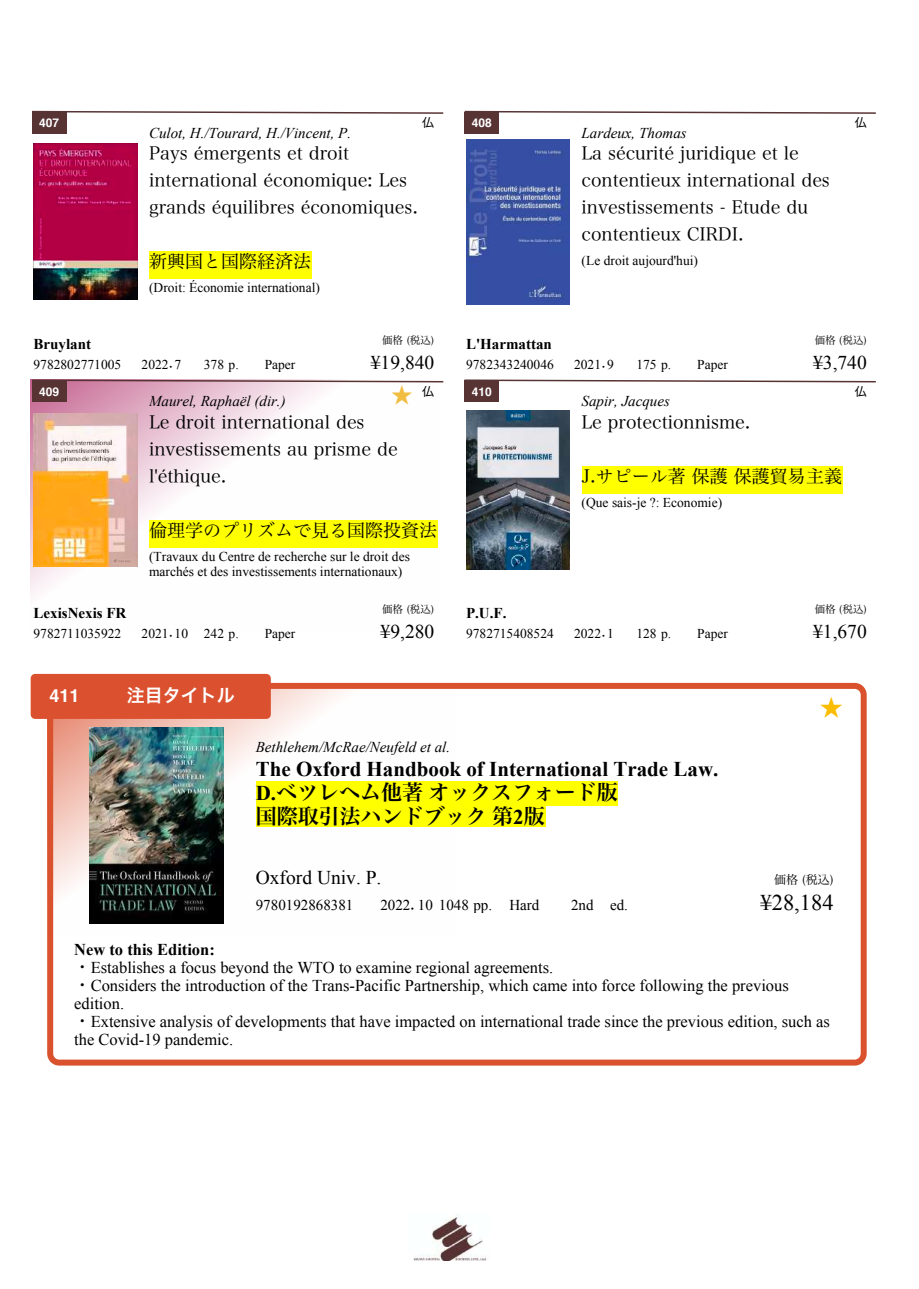
<style>
.page{position:relative;width:919px;height:1289px;background:#fff}
.page>*{position:absolute;margin:0;border:0;box-sizing:border-box;transform-origin:0 0}
.t1{font:22.5px "Times New Roman";color:#000}
.t2{font:22.5px "Hira Min Pro N W3";color:#fcbd00}
.t3{font:700 21px "Times New Roman";color:#000}
.t4{font:21px/24px "Hira Min Pro N W6";color:#000}
.t5{font:21px "Hira Min Pro N W3";color:#f1be41}
.t6{font:19.5px "Times New Roman";color:#000}
.t7{font:18px/27px "Hira Min Pro N W3";color:#000}
.t8{font:18px "Hira Kaku Pro N W6";color:#fff}
.t9{font:700 18px "Helvetica";color:#fff}
.t10{font:16.5px/18px "Times New Roman";color:#000}
.t11{font:italic 15px "Times New Roman";color:#000}
.t12{font:700 15px "Times New Roman";color:#000}
.t13{font:15px "Times New Roman";color:#000}
.t14{font:13.5px/15px "Times New Roman";color:#000}
.t15{font:700 12px "Helvetica";color:#fff}
.t16{font:12px "Hira Min Pro N W3";color:#000}
.t17{font:12px "Hira Maru Pro N W4";color:#000}
.t18{font:10.5px "Hira Min Pro N W3";color:#000}
.s1{font-family:"Hira Min Pro N W3"}
.s2{font-family:"Times New Roman";font-weight:700}
.s3{font-weight:700}
</style>
<div class="page">
<div style="left:32px;top:112px;width:35px;height:21px;background:#583334"></div>
<div style="left:149px;top:252px;width:162px;height:27px;background:#ff0"></div>
<img style="left:34px;top:144px;width:103px;height:155px">
<svg style="left:32px;top:110px;width:412px;height:4px"></svg>
<div style="left:464px;top:112px;width:35px;height:21px;background:#583334"></div>
<img style="left:466px;top:139px;width:103px;height:165px">
<svg style="left:464px;top:110px;width:412px;height:4px"></svg>
<svg style="left:31px;top:383px;width:407px;height:212px"></svg>
<div style="left:32px;top:381px;width:35px;height:21px;background:#583334"></div>
<div style="left:149px;top:520px;width:288px;height:27px;background:#ff0"></div>
<img style="left:34px;top:414px;width:103px;height:152px">
<svg style="left:31px;top:379px;width:413px;height:4px;background:#ad8992"></svg>
<div style="left:464px;top:381px;width:35px;height:21px;background:#583334"></div>
<div style="left:581px;top:466px;width:261px;height:27px;background:#ff0"></div>
<img style="left:466px;top:411px;width:103px;height:158px">
<svg style="left:464px;top:379px;width:412px;height:4px"></svg>
<img style="left:413px;top:1213px;width:74px;height:47px">
<svg style="left:47px;top:683px;width:819px;height:382px"></svg>
<div style="left:256px;top:782px;width:361px;height:24px;background:#ff0"></div>
<div style="left:256px;top:806px;width:289px;height:21px;background:#ff0"></div>
<img style="left:89px;top:728px;width:135px;height:195px">
<div style="left:31px;top:674px;width:240px;height:45px;background:#db512f;border-radius:4px"></div>
<p class="t15" style="left:39px;top:118px;width:22px">407</p>
<p class="t17" style="left:422px;top:112px;width:13px">仏</p>
<p class="t11" style="left:149px;top:124px;width:203px">Culot, H./Tourard, H./Vincent, P.</p>
<p class="t7" style="left:149px;top:138px;width:270px">Pays émergents et droit international économique: Les grands équilibres économiques.</p>
<p class="t7" style="left:149px;top:246px;width:163px">新興国と国際経済法</p>
<p class="t14" style="left:149px;top:280px;width:172px">(Droit: Économie international)</p>
<p class="t15" style="left:472px;top:118px;width:22px">408</p>
<p class="t11" style="left:581px;top:124px;width:106px">Lardeux, Thomas</p>
<p class="t7" style="left:581px;top:138px;width:250px">La sécurité juridique et le contentieux international des investissements - Etude du contentieux CIRDI.</p>
<p class="t14" style="left:581px;top:253px;width:118px">(Le droit aujourd'hui)</p>
<p class="t17" style="left:854px;top:112px;width:13px">仏</p>
<p class="t12" style="left:34px;top:336px;width:59px">Bruylant</p>
<p class="t18" style="left:382px;top:331px;width:54px">価格 (税込)</p>
<p class="t12" style="left:466px;top:336px;width:87px">L'Harmattan</p>
<p class="t18" style="left:814px;top:331px;width:54px">価格 (税込)</p>
<p class="t14" style="left:34px;top:357px;width:89px">9782802771005</p>
<p class="t14" style="left:142px;top:357px;width:41px">2022<span class="s1">.</span>7</p>
<p class="t14" style="left:204px;top:357px;width:36px">378 p.</p>
<p class="t14" style="left:265px;top:357px;width:32px">Paper</p>
<p class="t6" style="left:371px;top:351px;width:65px">¥19,840</p>
<p class="t14" style="left:466px;top:357px;width:89px">9782343240046</p>
<p class="t14" style="left:574px;top:357px;width:41px">2021<span class="s1">.</span>9</p>
<p class="t14" style="left:636px;top:357px;width:36px">175 p.</p>
<p class="t14" style="left:697px;top:357px;width:32px">Paper</p>
<p class="t6" style="left:813px;top:351px;width:55px">¥3,740</p>
<p class="t15" style="left:39px;top:387px;width:22px">409</p>
<p class="t11" style="left:149px;top:393px;width:138px">Maurel, Raphaël (dir.)</p>
<p class="t5" style="left:391px;top:377px;width:22px">★</p>
<p class="t7" style="left:149px;top:407px;width:250px">Le droit international des investissements au prisme de l'éthique.</p>
<p class="t7" style="left:149px;top:515px;width:289px">倫理学のプリズムで見る国際投資法</p>
<p class="t14" style="left:149px;top:549px;width:262px">(Travaux du Centre de recherche sur le droit des marchés et des investissements internationaux)</p>
<p class="t17" style="left:422px;top:381px;width:13px">仏</p>
<p class="t15" style="left:472px;top:387px;width:22px">410</p>
<p class="t11" style="left:581px;top:393px;width:90px">Sapir, Jacques</p>
<p class="t7" style="left:581px;top:407px;width:170px">Le protectionnisme.</p>
<p class="t7" style="left:581px;top:461px;width:262px">J.サピール著 保護 保護貿易主義</p>
<p class="t14" style="left:581px;top:495px;width:142px">(Que sais-je ?: Economie)</p>
<p class="t17" style="left:854px;top:381px;width:13px">仏</p>
<p class="t12" style="left:34px;top:604px;width:94px">LexisNexis FR</p>
<p class="t18" style="left:382px;top:600px;width:54px">価格 (税込)</p>
<p class="t12" style="left:466px;top:604px;width:42px">P.U.F.</p>
<p class="t18" style="left:814px;top:600px;width:54px">価格 (税込)</p>
<p class="t14" style="left:34px;top:625px;width:89px">9782711035922</p>
<p class="t14" style="left:142px;top:625px;width:99px">2021<span class="s1">.</span>10 242 p.</p>
<p class="t14" style="left:265px;top:625px;width:32px">Paper</p>
<p class="t6" style="left:380px;top:620px;width:55px">¥9,280</p>
<p class="t14" style="left:466px;top:625px;width:89px">9782715408524</p>
<p class="t14" style="left:574px;top:625px;width:41px">2022<span class="s1">.</span>1</p>
<p class="t14" style="left:636px;top:625px;width:36px">128 p.</p>
<p class="t14" style="left:697px;top:625px;width:32px">Paper</p>
<p class="t6" style="left:813px;top:620px;width:55px">¥1,670</p>
<p class="t9" style="left:49px;top:688px;width:32px">411</p>
<p class="t8" style="left:127px;top:679px;width:109px">注目タイトル</p>
<h1 class="t2" style="left:820px;top:688px;width:24px">★</h1>
<p class="t11" style="left:256px;top:738px;width:196px">Bethlehem/McRae/Neufeld et al.</p>
<p class="t3" style="left:256px;top:757px;width:464px">The Oxford Handbook of International Trade Law.</p>
<p class="t4" style="left:256px;top:778px;width:363px"><span class="s2">D.</span>ベツレヘム他著オックスフォード版国際取引法ハンドブック第<span class="s2">2</span>版</p>
<p class="t6" style="left:256px;top:866px;width:127px">Oxford Univ. P.</p>
<p class="t16" style="left:774px;top:869px;width:61px">価格 (税込)</p>
<p class="t13" style="left:256px;top:896px;width:99px">9780192868381</p>
<p class="t13" style="left:380px;top:896px;width:113px">2022<span class="s1">.</span> 10 1048 pp.</p>
<p class="t13" style="left:571px;top:896px;width:58px">2nd ed.</p>
<p class="t13" style="left:509px;top:896px;width:31px">Hard</p>
<h1 class="t1" style="left:760px;top:889px;width:75px">¥28,184</h1>
<p class="t10" style="left:74px;top:939px;width:757px"><span class="s3">New to this Edition:<br></span><span class="s1">・</span>Establishes a focus beyond the WTO to examine regional agreements.<br><span class="s1">・</span>Considers the introduction of the Trans-Pacific Partnership, which came into force following the previous edition.<br><span class="s1">・</span>Extensive analysis of developments that have impacted on international trade since the previous edition, such as the Covid-19 pandemic.</p>
</div>
